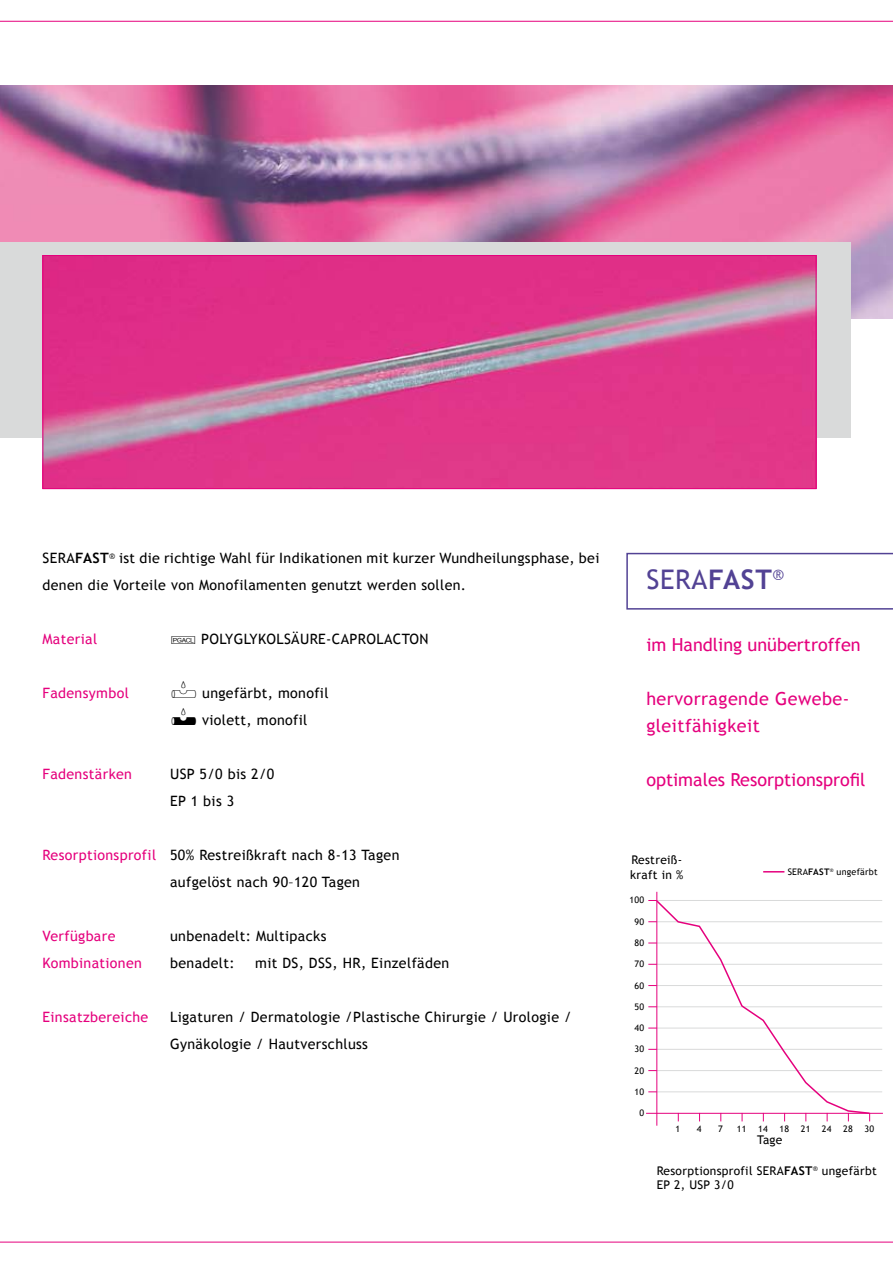
<style>
.page{position:relative;width:893px;height:1263px;background:#fff}
.page>*{position:absolute;margin:0;border:0;box-sizing:border-box;transform-origin:0 0}
.t1{font:27px "Trebuchet MS";color:#524294}
.t2{font:18px "Trebuchet MS";color:#e5007d}
.t3{font:18px/27px "Trebuchet MS";letter-spacing:.025em;color:#e5007d}
.t4{font:15.75px "Trebuchet MS";color:#524294}
.t5{font:14.25px/27px "Trebuchet MS";letter-spacing:.025em;color:#000}
.t6{font:14.25px "Trebuchet MS";letter-spacing:.025em;color:#e5007d}
.t7{font:12px/14.4px "Trebuchet MS";letter-spacing:.025em;color:#000}
.t8{font:9px "Trebuchet MS";letter-spacing:.025em;color:#000}
.s1{font-weight:700}
.s2{color:#e5007d}
</style>
<div class="page">
<hr style="left:0;top:21px;width:893px;height:1px;background:#e5007d">
<hr style="left:0;top:1242px;width:893px;height:1px;background:#e5007d">
<img style="left:0;top:85px;width:893px;height:234px">
<div style="left:0;top:242px;width:850px;height:196px;background:#d9dada"></div>
<img style="left:45px;top:257px;width:769px;height:230px">
<div style="left:43px;top:255px;width:773px;height:234px;border:1px solid #e5007d"></div>
<svg style="left:626px;top:553px;width:267px;height:57px"></svg>
<hr style="left:657px;top:900px;width:225px;height:1px;background:#d9dada">
<hr style="left:657px;top:921px;width:225px;height:1px;background:#d9dada">
<hr style="left:657px;top:943px;width:225px;height:1px;background:#d9dada">
<hr style="left:657px;top:964px;width:225px;height:1px;background:#d9dada">
<hr style="left:657px;top:985px;width:225px;height:1px;background:#d9dada">
<hr style="left:657px;top:1006px;width:225px;height:1px;background:#d9dada">
<hr style="left:657px;top:1028px;width:225px;height:1px;background:#d9dada">
<hr style="left:657px;top:1049px;width:225px;height:1px;background:#d9dada">
<hr style="left:657px;top:1070px;width:225px;height:1px;background:#d9dada">
<hr style="left:657px;top:1091px;width:225px;height:1px;background:#d9dada">
<hr style="left:646px;top:1113px;width:237px;height:1px;background:#e5007d">
<hr style="left:656px;top:892px;width:1px;height:234px;background:#e5007d">
<svg style="left:655px;top:899px;width:216px;height:216px"></svg>
<svg style="left:763px;top:871px;width:21px;height:1px"></svg>
<p class="t5" style="left:43px;top:545px;width:558px;text-indent:33px"><span class="s1">FAST</span><sup>®</sup> ist die richtige Wahl für I ndikationen mit kurzer Wundheilungsphase, bei denen die Vorteile von Monofilamenten genutzt werden sollen.</p>
<p class="t5" style="left:43px;top:545px;width:9px">SERA</p>
<p class="t6" style="left:43px;top:631px;width:56px">Material</p>
<p class="t5" style="left:201px;top:626px;width:229px">POLYGLYKOLSÄURE -CAPRO LACTON</p>
<p class="t6" style="left:43px;top:685px;width:88px">Fadensymbol</p>
<p class="t5" style="left:202px;top:680px;width:128px;text-indent:-32px">★ ungefärbt, monofil violett, monofil</p>
<p class="t6" style="left:43px;top:766px;width:91px">Fadenstärken</p>
<p class="t5" style="left:170px;top:761px;width:106px">USP 5/0 bis 2/0<br>EP 1 bis 3</p>
<p class="t5" style="left:170px;top:842px;width:231px;text-indent:-128px"><span class="s2">Resorptionsprofil</span> 50% Restreißkraft nach 8-13 Tagen aufgelöst nach 90–120 Tagen</p>
<p class="t6" style="left:43px;top:928px;width:74px">Verfügbare</p>
<p class="t5" style="left:170px;top:923px;width:158px">unbenadelt: Multipacks</p>
<p class="t6" style="left:43px;top:955px;width:101px">Kombinationen</p>
<p class="t5" style="left:170px;top:950px;width:66px">benadelt:</p>
<p class="t5" style="left:255px;top:950px;width:196px">mit DS, DSS , HR, Einzelfäden</p>
<p class="t6" style="left:43px;top:1009px;width:107px">Einsatzbereiche</p>
<p class="t5" style="left:170px;top:1004px;width:403px">Ligaturen / Dermatologie /Plastische Chirurgie / Urologie /<br>Gynäkologie / Hautverschluss</p>
<h1 class="t1" style="left:646px;top:564px;width:79px">Sera<span class="s1">fast</span></h1>
<p class="t4" style="left:772px;top:565px;width:13px">®</p>
<p class="t2" style="left:646px;top:634px;width:216px">im Handling unübertroffen</p>
<p class="t3" style="left:646px;top:685px;width:205px">hervorragende Gewebe&shy;gleitfähigkeit</p>
<p class="t2" style="left:646px;top:769px;width:221px">optimales Resorptionsprofil</p>
<p class="t7" style="left:630px;top:853px;width:55px">Restreiß&shy;kraft in %</p>
<p class="t8" style="left:630px;top:895px;width:16px">100</p>
<p class="t8" style="left:635px;top:916px;width:11px">90</p>
<p class="t8" style="left:635px;top:937px;width:11px">80</p>
<p class="t8" style="left:635px;top:959px;width:11px">70</p>
<p class="t8" style="left:635px;top:980px;width:11px">60</p>
<p class="t8" style="left:635px;top:1001px;width:11px">50</p>
<p class="t8" style="left:635px;top:1023px;width:11px">40</p>
<p class="t8" style="left:635px;top:1044px;width:11px">30</p>
<p class="t8" style="left:635px;top:1065px;width:11px">20</p>
<p class="t8" style="left:635px;top:1086px;width:11px">10</p>
<p class="t8" style="left:639px;top:1108px;width:6px">0</p>
<p class="t8" style="left:788px;top:866px;width:7px">SERA</p>
<p class="t8" style="left:808px;top:866px;width:71px"><span class="s1">FAST</span><sup>®</sup> ungefärbt</p>
<p class="t8" style="left:676px;top:1124px;width:6px">1</p>
<p class="t8" style="left:697px;top:1124px;width:6px">4</p>
<p class="t8" style="left:718px;top:1124px;width:6px">7</p>
<p class="t8" style="left:737px;top:1124px;width:11px">11</p>
<p class="t8" style="left:758px;top:1124px;width:11px">14</p>
<p class="t8" style="left:779px;top:1124px;width:11px">18</p>
<p class="t8" style="left:801px;top:1124px;width:11px">21</p>
<p class="t8" style="left:822px;top:1124px;width:11px">24</p>
<p class="t8" style="left:843px;top:1124px;width:11px">28</p>
<p class="t8" style="left:865px;top:1124px;width:11px">30</p>
<p class="t7" style="left:657px;top:1164px;width:108px">Resorptionsprofil SERA</p>
<p class="t7" style="left:784px;top:1164px;width:94px"><span class="s1">FAST</span><sup>®</sup> ungefärbt</p>
<p class="t7" style="left:657px;top:1178px;width:78px">EP 2, USP 3/0</p>
<p class="t7" style="left:757px;top:1133px;width:27px">Tage</p>
</div>
